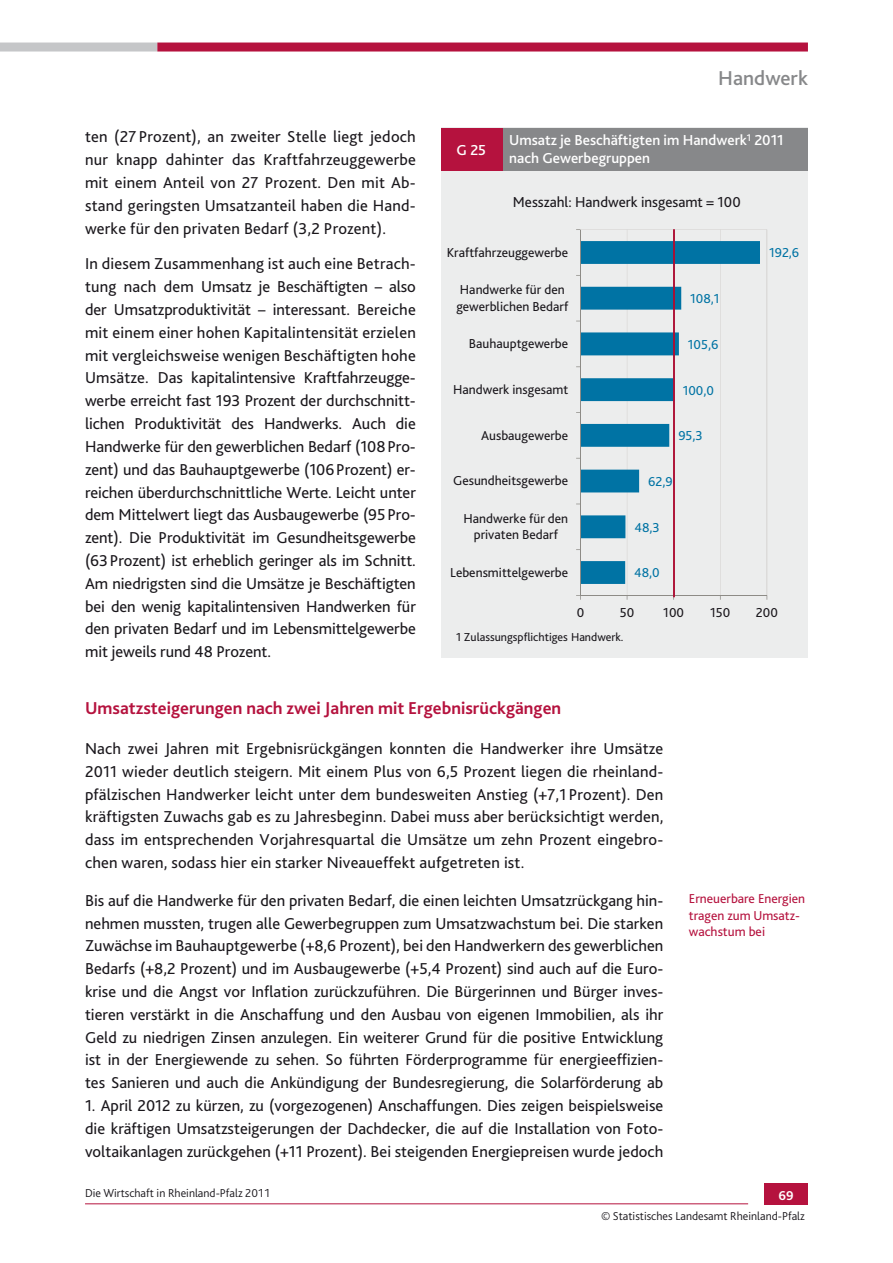
<style>
.page{position:relative;width:893px;height:1263px;background:#fff}
.page>*{position:absolute;margin:0;border:0;box-sizing:border-box;transform-origin:0 0}
.t1{font:500 21px "Bliss 2";color:#87888a}
.t2{font:700 18px "Bliss 2";color:#b5123e}
.t3{font:16.5px/22.8px "Bliss 2";color:#1a171c;text-align:justify}
.t4{font:500 15.15px/18px "Bliss 2";color:#fff}
.t5{font:15.15px "Bliss 2";color:#1a171c}
.t6{font:13.65px/16.2px "Bliss 2";color:#1a171c}
.t7{font:13.65px "Bliss 2";color:#0073a4}
.t8{font:13.5px/16.2px "Bliss 2";color:#b5123e}
.t9{font:700 13.5px "Bliss 2";color:#fff}
.t10{font:300 12px "Bliss 2";color:#1a171c}
.t11{font:12px "Bliss 2";color:#1a171c}
</style>
<div class="page">
<hr style="left:85px;top:1203px;width:663px;height:1px;background:#b5123e">
<div style="left:764px;top:1183px;width:44px;height:21px;background:#b5123e"></div>
<div style="left:441px;top:128px;width:367px;height:530px;background:#eceded"></div>
<hr style="left:767px;top:230px;width:1px;height:365px;background:#c9c6c3">
<svg style="left:580px;top:229px;width:187px;height:366px"></svg>
<svg style="left:581px;top:241px;width:179px;height:343px"></svg>
<hr style="left:580px;top:595px;width:187px;height:1px;background:#8d8b86">
<hr style="left:580px;top:230px;width:1px;height:365px;background:#8d8b86">
<hr style="left:673px;top:229px;width:2px;height:368px;background:#ad0e33">
<div style="left:441px;top:128px;width:62px;height:42px;background:#b5123e"></div>
<div style="left:503px;top:128px;width:305px;height:42px;background:#87888a"></div>
<div style="left:0;top:43px;width:157px;height:9px;background:#c5c6c8"></div>
<div style="left:157px;top:43px;width:651px;height:9px;background:#b5123e"></div>
<p class="t3" style="left:85px;top:127px;width:332px">ten (27 Prozent), an zweiter Stelle liegt jedoch nur knapp dahinter das Kraftfahrzeuggewerbe mit einem Anteil von 27 Prozent. Den mit Ab&shy;stand geringsten Umsatzanteil haben die Hand&shy;werke für den privaten Bedarf (3,2 Prozent).</p>
<p class="t3" style="left:85px;top:254px;width:332px">In diesem Zusammenhang ist auch eine Betrach&shy;tung nach dem Umsatz je Beschäftigten – also der Umsatzproduktivität – interessant. Bereiche mit einem einer hohen Kapitalintensität erzielen mit vergleichsweise wenigen Beschäftigten hohe Umsätze. Das kapitalintensive Kraftfahrzeugge&shy;werbe erreicht fast 193 Prozent der durchschnitt&shy;lichen Produktivität des Handwerks. Auch die Handwerke für den gewerblichen Bedarf (108 Pro&shy;zent) und das Bauhauptgewerbe (106 Prozent) er&shy;reichen überdurchschnittliche Werte. Leicht unter dem Mittelwert liegt das Ausbaugewerbe (95 Pro&shy;zent). Die Produktivität im Gesundheitsgewerbe (63 Prozent) ist erheblich geringer als im Schnitt.<br>Am niedrigsten sind die Umsätze je Beschäftigten bei den wenig kapitalintensiven Handwerken für den privaten Bedarf und im Lebensmittelgewerbe mit jeweils rund 48 Prozent.</p>
<p class="t1" style="left:718px;top:70px;width:91px">Handwerk</p>
<p class="t4" style="left:457px;top:142px;width:31px">G 25</p>
<p class="t4" style="left:509px;top:133px;width:276px">Umsatz je Beschäftigten im Handwerk<sup>1</sup> 2011 nach Gewerbegruppen</p>
<p class="t5" style="left:513px;top:196px;width:229px">Messzahl: Handwerk insgesamt = 100</p>
<p class="t6" style="left:447px;top:245px;width:123px">Kraftfahrzeuggewerbe</p>
<p class="t6" style="left:456px;top:283px;width:113px">Handwerke für den gewerblichen Bedarf</p>
<p class="t6" style="left:469px;top:337px;width:101px">Bauhauptgewerbe</p>
<p class="t6" style="left:453px;top:382px;width:117px">Handwerk insgesamt</p>
<p class="t6" style="left:481px;top:428px;width:89px">Ausbaugewerbe</p>
<p class="t6" style="left:453px;top:474px;width:117px">Gesundheitsgewerbe</p>
<p class="t6" style="left:463px;top:511px;width:106px;text-align:center">Handwerke für den privaten Bedarf</p>
<p class="t6" style="left:450px;top:565px;width:120px">Lebensmittelgewerbe</p>
<p class="t7" style="left:690px;top:293px;width:31px">108,1</p>
<p class="t7" style="left:688px;top:339px;width:32px">105,6</p>
<p class="t7" style="left:683px;top:385px;width:33px">100,0</p>
<p class="t7" style="left:678px;top:431px;width:26px">95,3</p>
<p class="t7" style="left:648px;top:476px;width:26px">62,9</p>
<p class="t7" style="left:634px;top:522px;width:27px">48,3</p>
<p class="t7" style="left:634px;top:568px;width:27px">48,0</p>
<p class="t7" style="left:769px;top:248px;width:32px">192,6</p>
<p class="t6" style="left:577px;top:606px;width:9px">0</p>
<p class="t6" style="left:620px;top:606px;width:16px">50</p>
<p class="t6" style="left:663px;top:606px;width:22px">100</p>
<p class="t6" style="left:710px;top:606px;width:22px">150</p>
<p class="t6" style="left:756px;top:606px;width:24px">200</p>
<p class="t11" style="left:456px;top:633px;width:169px">1 Zulassungspflichtiges Handwerk.</p>
<p class="t2" style="left:85px;top:701px;width:478px">Umsatzsteigerungen nach zwei Jahren mit Ergebnisrückgängen</p>
<p class="t3" style="left:85px;top:738px;width:580px">Nach zwei Jahren mit Ergebnisrückgängen konnten die Handwerker ihre Umsätze 2011 wieder deutlich steigern. Mit einem Plus von 6,5 Prozent liegen die rheinland&shy;pfälzischen Handwerker leicht unter dem bundesweiten Anstieg (+7,1 Prozent). Den kräftigsten Zuwachs gab es zu Jahresbeginn. Dabei muss aber berücksichtigt werden, dass im entsprechenden Vorjahresquartal die Umsätze um zehn Prozent eingebro&shy;chen waren, sodass hier ein starker Niveaueffekt aufgetreten ist.</p>
<p class="t3" style="left:85px;top:890px;width:580px">Bis auf die Handwerke für den privaten Bedarf, die einen leichten Umsatzrückgang hin&shy;nehmen mussten, trugen alle Gewerbegruppen zum Umsatzwachstum bei. Die starken Zuwächse im Bauhauptgewerbe (+8,6 Prozent), bei den Handwerkern des gewerblichen Bedarfs (+8,2 Prozent) und im Ausbaugewerbe (+5,4 Prozent) sind auch auf die Euro&shy;krise und die Angst vor Inflation zurückzuführen. Die Bürgerinnen und Bürger inves&shy;tieren verstärkt in die Anschaffung und den Ausbau von eigenen Immobilien, als ihr Geld zu niedrigen Zinsen anzulegen. Ein weiterer Grund für die positive Entwicklung ist in der Energiewende zu sehen. So führten Förderprogramme für energieeffizien&shy;tes Sanieren und auch die Ankündigung der Bundesregierung, die Solarförderung ab</p>
<p class="t3" style="left:85px;top:1096px;width:580px">1. April 2012 zu kürzen, zu (vorgezogenen) Anschaffungen. Dies zeigen beispielsweise die kräftigen Umsatzsteigerungen der Dachdecker, die auf die Installation von Foto&shy;voltaikanlagen zurückgehen (+11 Prozent). Bei steigenden Energiepreisen wurde jedoch</p>
<p class="t10" style="left:85px;top:1186px;width:187px">Die Wirtschaft in Rheinland-Pfalz 2011</p>
<p class="t8" style="left:689px;top:892px;width:118px">Erneuerbare Energien tragen zum Umsatz&shy;wachstum bei</p>
<p class="t9" style="left:778px;top:1190px;width:17px">69</p>
<p class="t10" style="left:601px;top:1209px;width:205px">© Statistisches Landesamt Rheinland-Pfalz</p>
</div>
